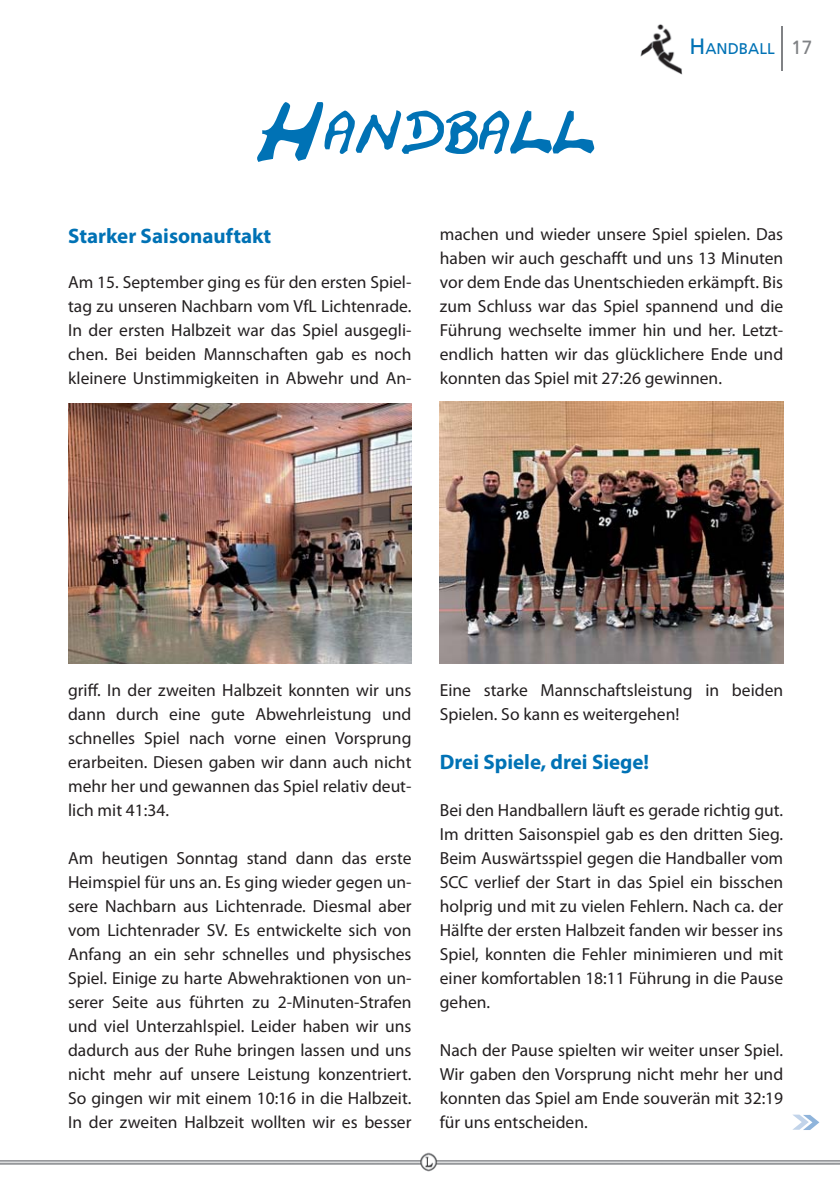
<style>
.page{position:relative;width:840px;height:1191px;background:#fff}
.page>*{position:absolute;margin:0;border:0;box-sizing:border-box;transform-origin:0 0}
.t1{font:700 21px "Myriad Pro";color:#0072b5}
.t2{font:17.6px/24px "Myriad Pro";color:#231f20;text-align:justify}
.t3{font:15.4px "Frutiger";color:#0072b5}
.s1{font-size:22px}
.s2{font-size:19px;color:#808285}
</style>
<div class="page">
<hr style="left:781px;top:26px;width:1px;height:45px;background:#808285">
<img style="left:640px;top:24px;width:42px;height:51px">
<img style="left:0;top:1152px;width:839px;height:20px">
<svg style="left:257px;top:102px;width:337px;height:60px"></svg>
<img style="left:68px;top:403px;width:343px;height:260px">
<img style="left:439px;top:402px;width:343px;height:262px">
<svg style="left:792px;top:1114px;width:26px;height:16px"></svg>
<p class="t3" style="left:689px;top:40px;width:124px"><span class="s1">H</span>ANDBALL <span class="s2">17</span></p>
<p class="t1" style="left:68px;top:228px;width:204px">Starker Saisonauftakt</p>
<p class="t2" style="left:68px;top:272px;width:345px">Am 15. September ging es für den ersten Spiel&shy;tag zu unseren Nachbarn vom VfL Lichtenrade.<br>In der ersten Halbzeit war das Spiel ausgegli&shy;chen. Bei beiden Mannschaften gab es noch kleinere Unstimmigkeiten in Abwehr und An-</p>
<p class="t2" style="left:439px;top:224px;width:345px">machen und wieder unsere Spiel spielen. Das haben wir auch geschafft und uns 13 Minuten vor dem Ende das Unentschieden erkämpft. Bis zum Schluss war das Spiel spannend und die Führung wechselte immer hin und her. Letzt&shy;endlich hatten wir das glücklichere Ende und konnten das Spiel mit 27:26 gewinnen.</p>
<p class="t2" style="left:68px;top:680px;width:345px">griff. In der zweiten Halbzeit konnten wir uns dann durch eine gute Abwehrleistung und schnelles Spiel nach vorne einen Vorsprung erarbeiten. Diesen gaben wir dann auch nicht mehr her und gewannen das Spiel relativ deut&shy;lich mit 41:34.</p>
<p class="t2" style="left:68px;top:848px;width:345px">Am heutigen Sonntag stand dann das erste Heimspiel für uns an. Es ging wieder gegen un&shy;sere Nachbarn aus Lichtenrade. Diesmal aber vom Lichtenrader SV. Es entwickelte sich von Anfang an ein sehr schnelles und physisches Spiel. Einige zu harte Abwehraktionen von un&shy;serer Seite aus führten zu 2-Minuten-Strafen und viel Unterzahlspiel. Leider haben wir uns dadurch aus der Ruhe bringen lassen und uns nicht mehr auf unsere Leistung konzentriert.<br>So gingen wir mit einem 10:16 in die Halbzeit.<br>In der zweiten Halbzeit wollten wir es besser</p>
<p class="t2" style="left:439px;top:680px;width:344px">Eine starke Mannschaftsleistung in beiden<br>Spielen. So kann es weitergehen!</p>
<p class="t1" style="left:439px;top:754px;width:211px">Drei Spiele, drei Siege!</p>
<p class="t2" style="left:439px;top:800px;width:345px">Bei den Handballern läuft es gerade richtig gut.<br>Im dritten Saisonspiel gab es den dritten Sieg.<br>Beim Auswärtsspiel gegen die Handballer vom SCC verlief der Start in das Spiel ein bisschen holprig und mit zu vielen Fehlern. Nach ca. der Hälfte der ersten Halbzeit fanden wir besser ins Spiel, konnten die Fehler minimieren und mit einer komfortablen 18:11 Führung in die Pause gehen.</p>
<p class="t2" style="left:439px;top:1040px;width:345px">Nach der Pause spielten wir weiter unser Spiel.<br>Wir gaben den Vorsprung nicht mehr her und konnten das Spiel am Ende souverän mit 32:19 für uns entscheiden.</p>
</div>
